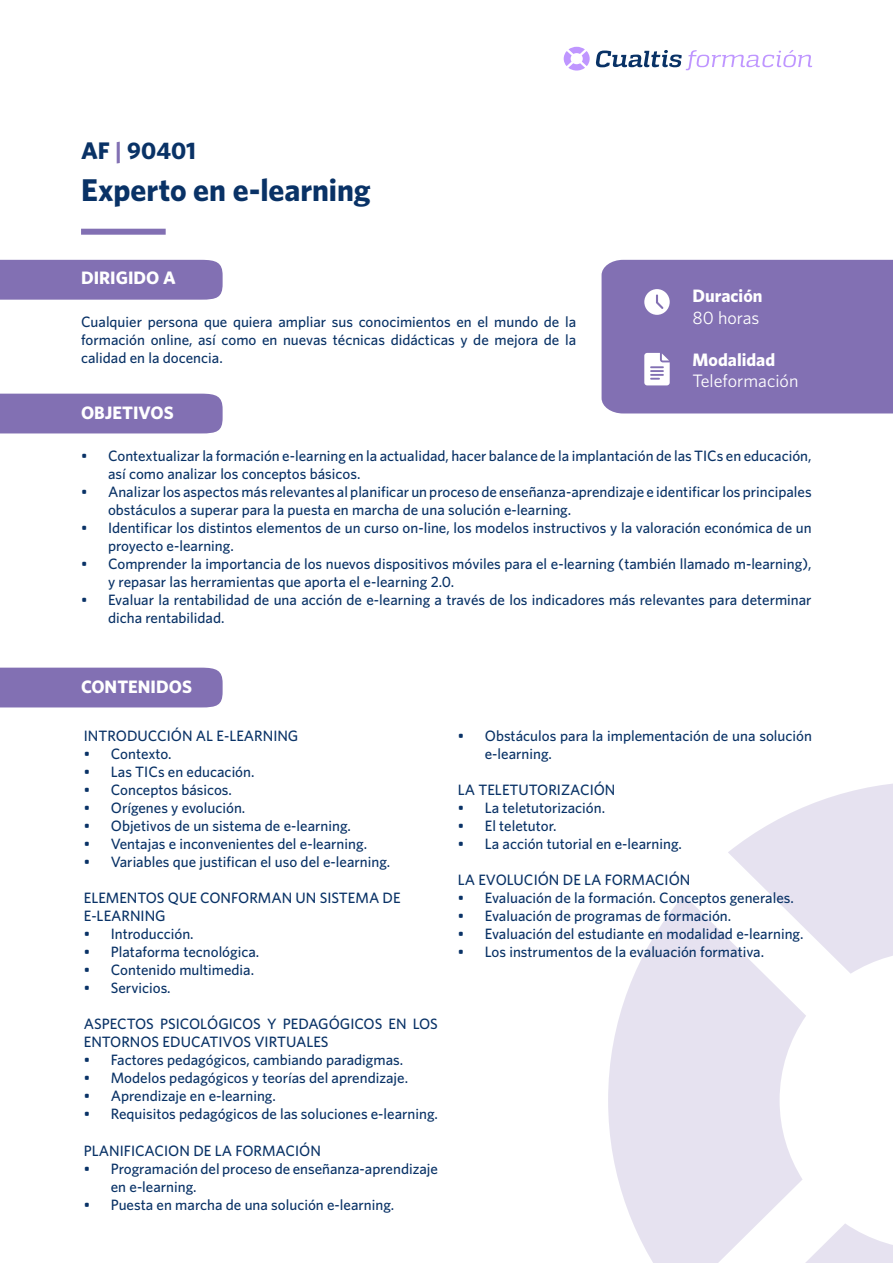
<style>
.page{position:relative;width:893px;height:1263px;background:#fff}
.page>*{position:absolute;margin:0;border:0;box-sizing:border-box;transform-origin:0 0}
.t1{font:700 31.5px "Whitney";letter-spacing:-.005em;color:#093266}
.t2{font:700 24px "Whitney";color:#093266}
.t3{font:700 18px "Whitney";color:#fff}
.t4{font:18px "Whitney";color:#fff}
.t5{font:500 15px/18px "Whitney";color:#093266}
.s1{color:#8270b3}
</style>
<div class="page">
<svg style="left:728px;top:783px;width:165px;height:191px"></svg>
<svg style="left:806px;top:1224px;width:87px;height:39px"></svg>
<svg style="left:608px;top:895px;width:198px;height:368px;fill:#e6e2f0"></svg>
<div style="left:81px;top:229px;width:85px;height:6px;background:#8270b3"></div>
<div style="left:0;top:260px;width:223px;height:40px;background:#8270b3"></div>
<div style="left:0;top:394px;width:223px;height:39px;background:#8270b3"></div>
<div style="left:0;top:668px;width:223px;height:39px;background:#8270b3"></div>
<div style="left:602px;top:260px;width:291px;height:153px;background:#8270b3"></div>
<svg style="left:564px;top:47px;width:248px;height:24px"></svg>
<h2 class="t2" style="left:81px;top:136px;width:116px">AF <span class="s1">|</span> 90401</h2>
<h1 class="t1" style="left:81px;top:171px;width:291px">Experto en e-learning</h1>
<p class="t3" style="left:81px;top:267px;width:96px">DIRIGIDO A</p>
<p class="t5" style="left:81px;top:312px;width:497px;text-align:justify">Cualquier persona que quiera ampliar sus conocimientos en el mundo de la formación online, así como en nuevas técnicas didácticas y de mejora de la calidad en la docencia.</p>
<p class="t3" style="left:81px;top:402px;width:94px">OBJETIVOS</p>
<p class="t3" style="left:693px;top:285px;width:71px">Duración</p>
<p class="t4" style="left:693px;top:307px;width:68px">80 horas</p>
<p class="t3" style="left:693px;top:349px;width:84px">Modalidad</p>
<p class="t4" style="left:693px;top:371px;width:107px">Teleformación</p>
<p class="t5" style="left:108px;top:446px;width:705px;text-indent:-27px">• Contextualizar la formación e-learning en la actualidad, hacer balance de la implantación de las TICs en educación, así como analizar los conceptos básicos.</p>
<p class="t5" style="left:108px;top:482px;width:705px;text-indent:-27px">• Analizar los aspectos más relevantes al planificar un proceso de enseñanza-aprendizaje e identificar los principales obstáculos a superar para la puesta en marcha de una solución e-learning.</p>
<p class="t5" style="left:108px;top:518px;width:705px;text-indent:-27px">• Identificar los distintos elementos de un curso on-line, los modelos instructivos y la valoración económica de un proyecto e-learning.</p>
<p class="t5" style="left:108px;top:554px;width:705px;text-indent:-27px">• Comprender la importancia de los nuevos dispositivos móviles para el e-learning (también llamado m-learning), y repasar las herramientas que aporta el e-learning 2.0.</p>
<p class="t5" style="left:108px;top:590px;width:705px;text-indent:-27px">• Evaluar la rentabilidad de una acción de e-learning a través de los indicadores más relevantes para determinar dicha rentabilidad.</p>
<p class="t3" style="left:81px;top:676px;width:112px">CONTENIDOS</p>
<p class="t5" style="left:84px;top:727px;width:216px">INTRODUCCIÓN AL E-LEARNING</p>
<p class="t5" style="left:84px;top:745px;width:89px">• Contexto.</p>
<p class="t5" style="left:84px;top:763px;width:172px">• Las TICs en educación.</p>
<p class="t5" style="left:84px;top:781px;width:150px">• Conceptos básicos.</p>
<p class="t5" style="left:84px;top:799px;width:163px">• Orígenes y evolución.</p>
<p class="t5" style="left:84px;top:817px;width:269px">• Objetivos de un sistema de e-learning.</p>
<p class="t5" style="left:84px;top:835px;width:285px">• Ventajas e inconvenientes del e-learning.</p>
<p class="t5" style="left:84px;top:853px;width:308px">• Variables que justifican el uso del e-learning.</p>
<p class="t5" style="left:84px;top:889px;width:318px">ELEMENTOS QUE CONFORMAN UN SISTEMA DE<br>E-LEARNING</p>
<p class="t5" style="left:84px;top:925px;width:111px">• Introducción.</p>
<p class="t5" style="left:84px;top:943px;width:177px">• Plataforma tecnológica.</p>
<p class="t5" style="left:84px;top:961px;width:172px">• Contenido multimedia.</p>
<p class="t5" style="left:84px;top:979px;width:88px">• Servicios.</p>
<p class="t5" style="left:84px;top:1015px;width:356px">ASPECTOS PSICOLÓGICOS Y PEDAGÓGICOS EN LOS<br>ENTORNOS EDUCATIVOS VIRTUALES</p>
<p class="t5" style="left:84px;top:1051px;width:321px">• Factores pedagógicos, cambiando paradigmas.</p>
<p class="t5" style="left:84px;top:1069px;width:326px">• Modelos pedagógicos y teorías del aprendizaje.</p>
<p class="t5" style="left:84px;top:1087px;width:194px">• Aprendizaje en e-learning.</p>
<p class="t5" style="left:84px;top:1105px;width:356px">• Requisitos pedagógicos de las soluciones e-learning.</p>
<p class="t5" style="left:84px;top:1141px;width:239px">PLANIFICACION DE LA FORMACIÓN</p>
<p class="t5" style="left:111px;top:1159px;width:329px;text-indent:-27px">• Programación del proceso de enseñanza-aprendizaje en e-learning.</p>
<p class="t5" style="left:84px;top:1195px;width:312px">• Puesta en marcha de una solución e-learning.</p>
<p class="t5" style="left:485px;top:727px;width:329px;text-indent:-27px">• Obstáculos para la implementación de una solución e-learning.</p>
<p class="t5" style="left:458px;top:781px;width:159px">LA TELETUTORIZACIÓN</p>
<p class="t5" style="left:458px;top:799px;width:149px">• La teletutorización.</p>
<p class="t5" style="left:458px;top:817px;width:100px">• El teletutor.</p>
<p class="t5" style="left:458px;top:835px;width:226px">• La acción tutorial en e-learning.</p>
<p class="t5" style="left:458px;top:871px;width:234px">LA EVOLUCIÓN DE LA FORMACIÓN</p>
<p class="t5" style="left:458px;top:889px;width:338px">• Evaluación de la formación. Conceptos generales.</p>
<p class="t5" style="left:458px;top:907px;width:275px">• Evaluación de programas de formación.</p>
<p class="t5" style="left:458px;top:925px;width:347px">• Evaluación del estudiante en modalidad e-learning.</p>
<p class="t5" style="left:458px;top:943px;width:308px">• Los instrumentos de la evaluación formativa.</p>
</div>
